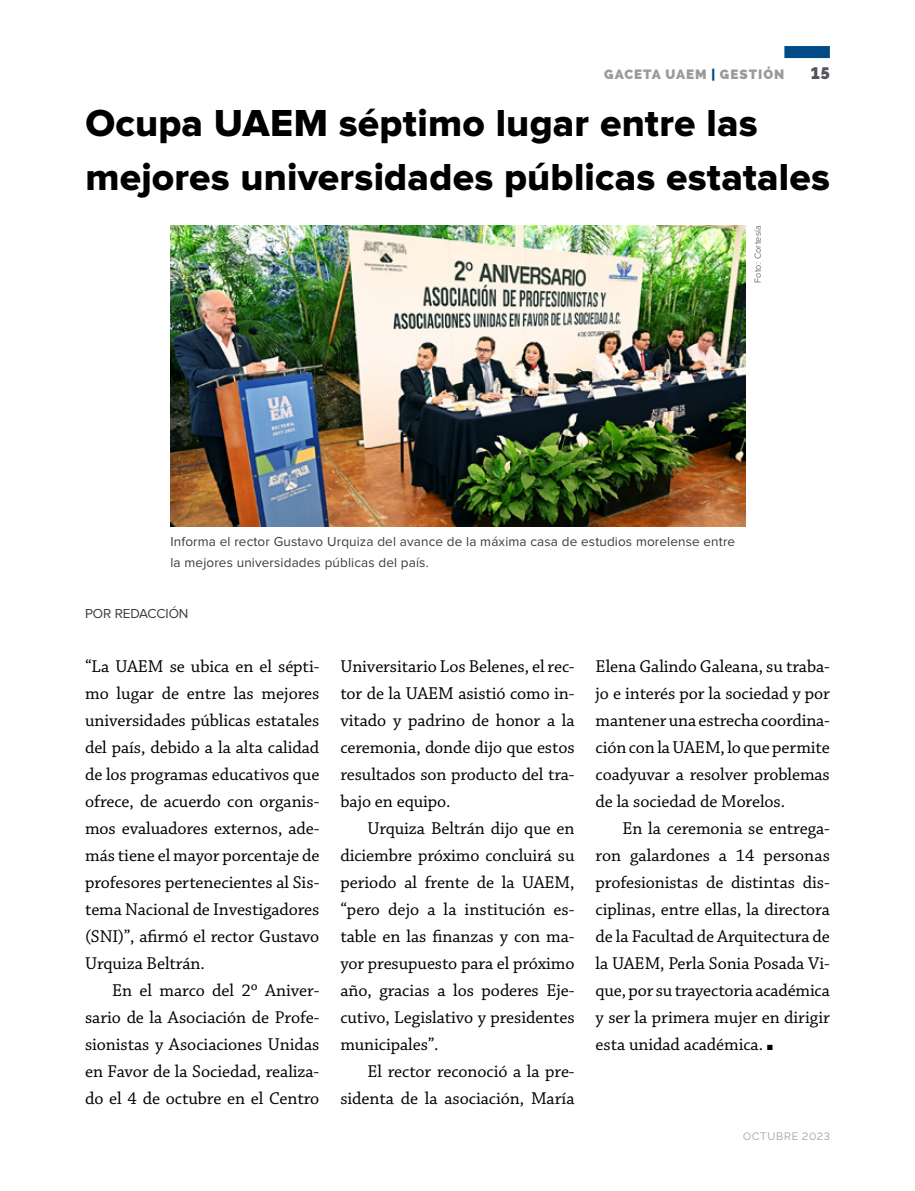
<style>
.page{position:relative;width:915px;height:1191px;background:#fff}
.page>*{position:absolute;margin:0;border:0;box-sizing:border-box;transform-origin:0 0}
.t1{font:39px/54px "Proxima Nova Extrabld";letter-spacing:.005em;color:#000}
.t2{font:18px/27px "Chaparral Pro";letter-spacing:-.005em;color:#000;text-align:justify}
.t3{font:800 16.5px "Raleway";color:#53565a}
.t4{font:13.5px/21px "Proxima Nova";letter-spacing:.01em;color:#3c3c3b}
.t5{font:800 13.5px "Raleway";letter-spacing:.07em;color:#989a9c}
.t6{font:13.5px "Proxima Nova";letter-spacing:-.01em;color:#3c3c3b}
.t7{font:10.5px "Raleway";letter-spacing:.075em;color:#989a9c}
.t8{font:300 9px "Proxima Nova";letter-spacing:.03em;color:#3c3c3b}
.t9{font:7.5px "Zapf Dingbats ITC";color:#000}
.s1{color:#004b87}
</style>
<div class="page">
<div style="left:784px;top:46px;width:45px;height:12px;background:#004b87"></div>
<img style="left:170px;top:225px;width:574px;height:301px">
<p class="t5" style="left:604px;top:67px;width:182px">GACETA UAEM <span class="s1">|</span> GESTIÓN</p>
<p class="t3" style="left:810px;top:64px;width:21px">15</p>
<h1 class="t1" style="left:85px;top:97px;width:746px">Ocupa UAEM séptimo lugar entre las mejores universidades públicas estatales</h1>
<p class="t8" style="left:753px;top:283px;width:59px;rotate:-90deg">Foto: Cortesía</p>
<p class="t4" style="left:170px;top:532px;width:566px">Informa el rector Gustavo Urquiza del avance de la máxima casa de estudios morelense entre la mejores universidades públicas del país.</p>
<p class="t6" style="left:85px;top:607px;width:105px">POR REDACCIÓN</p>
<p class="t2" style="left:85px;top:654px;width:236px">“La UAEM se ubica en el sépti&shy;mo lugar de entre las mejores universidades públicas estatales del país, debido a la alta calidad de los programas educativos que ofrece, de acuerdo con organis&shy;mos evaluadores externos, ade&shy;más tiene el mayor porcentaje de profesores pertenecientes al Sis&shy;tema Nacional de Investigadores (SNI)”, afirmó el rector Gustavo Urquiza Beltrán.</p>
<p class="t2" style="left:85px;top:978px;width:236px;text-indent:27px">En el marco del 2º Aniver&shy;sario de la Asociación de Profe&shy;sionistas y Asociaciones Unidas en Favor de la Sociedad, realiza&shy;do el 4 de octubre en el Centro</p>
<p class="t2" style="left:340px;top:654px;width:236px">Universitario Los Belenes, el rec&shy;tor de la UAEM asistió como in&shy;vitado y padrino de honor a la ceremonia, donde dijo que estos resultados son producto del tra&shy;bajo en equipo.</p>
<p class="t2" style="left:340px;top:816px;width:236px;text-indent:27px">Urquiza Beltrán dijo que en diciembre próximo concluirá su periodo al frente de la UAEM, “pero dejo a la institución es&shy;table en las finanzas y con ma&shy;yor presupuesto para el próximo año, gracias a los poderes Eje&shy;cutivo, Legislativo y presidentes municipales”.</p>
<p class="t2" style="left:340px;top:1059px;width:236px;text-align:right">El rector reconoció a la pre&shy;sidenta de la asociación, María</p>
<p class="t2" style="left:595px;top:654px;width:236px">Elena Galindo Galeana, su traba&shy;jo e interés por la sociedad y por mantener una estrecha coordina&shy;ción con la UAEM, lo que permite coadyuvar a resolver problemas de la sociedad de Morelos.</p>
<p class="t2" style="left:595px;top:816px;width:236px;text-indent:27px">En la ceremonia se entrega&shy;ron galardones a 14 personas profesionistas de distintas dis&shy;ciplinas, entre ellas, la directora de la Facultad de Arquitectura de la UAEM, Perla Sonia Posada Vi&shy;que, por su trayectoria académica y ser la primera mujer en dirigir esta unidad académica.</p>
<p class="t9" style="left:766px;top:1044px;width:7px">■</p>
<p class="t7" style="left:743px;top:1129px;width:88px">OCTUBRE 2023</p>
</div>
